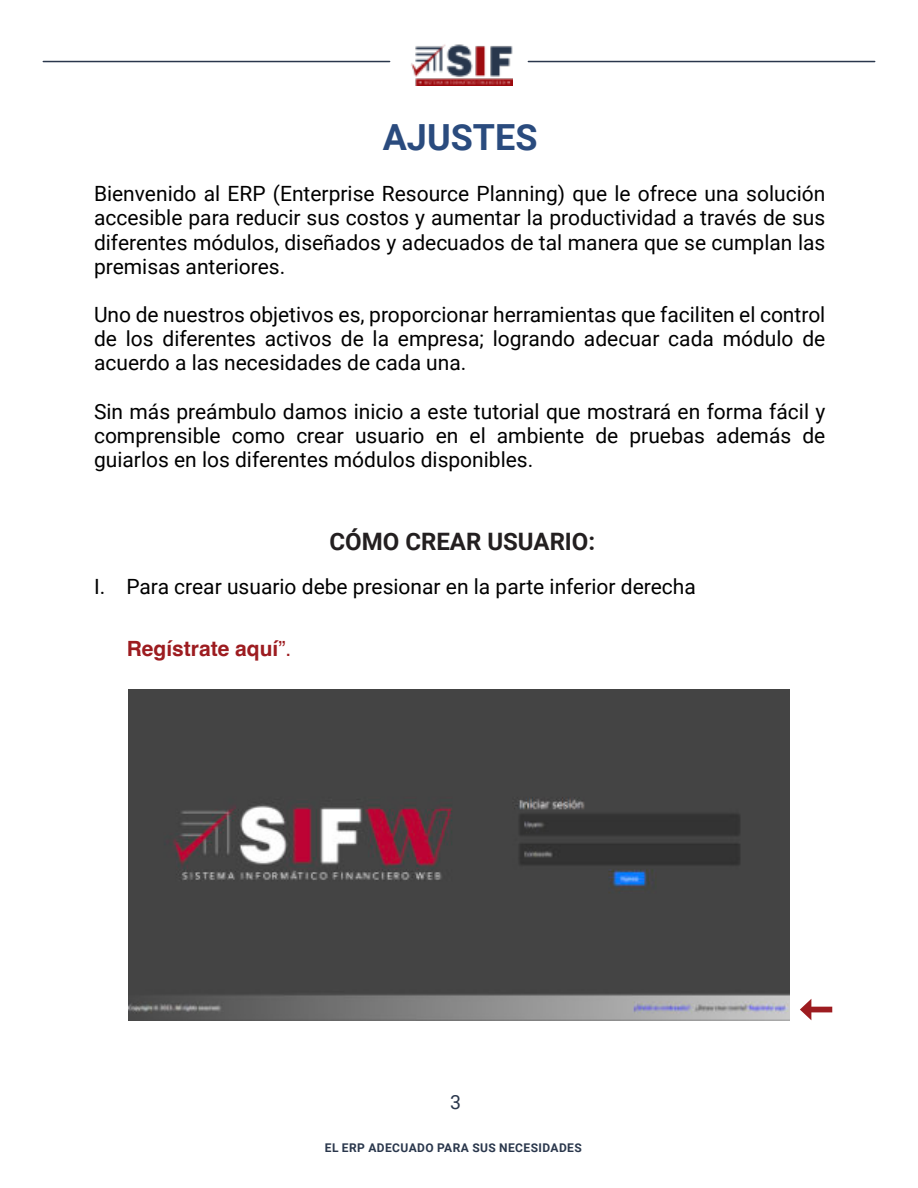
<style>
.page{position:relative;width:918px;height:1188px;background:#fff}
.page>*{position:absolute;margin:0;border:0;box-sizing:border-box;transform-origin:0 0}
.t1{font:700 36px "Roboto";color:#2a4b7e}
.t2{font:700 24px "Roboto";color:#231f20}
.t3{font:21px/24.2px "Roboto";color:#000;text-align:justify}
.t4{font:700 21px "Helvetica";color:#9d1c20}
.t5{font:19.5px "Roboto";color:#2a374c}
.t6{font:700 12px "Roboto";letter-spacing:.035em;color:#2a374c}
.s1{font-weight:400}
</style>
<div class="page">
<img style="left:411px;top:44px;width:102px;height:42px">
<hr style="left:43px;top:61px;width:347px;height:1px;background:#2a374c">
<hr style="left:528px;top:61px;width:347px;height:1px;background:#2a374c">
<img style="left:128px;top:689px;width:662px;height:331px">
<svg style="left:800px;top:999px;width:32px;height:21px"></svg>
<h1 class="t1" style="left:383px;top:123px;width:156px">AJUSTES</h1>
<p class="t3" style="left:94px;top:184px;width:733px">Bienvenido al ERP (Enterprise Resource Planning) que le ofrece una solución accesible para reducir sus costos y aumentar la productividad a través de sus diferentes módulos, diseñados y adecuados de tal manera que se cumplan las premisas anteriores.</p>
<p class="t3" style="left:94px;top:305px;width:733px">Uno de nuestros objetivos es, proporcionar herramientas que faciliten el control de los diferentes activos de la empresa; logrando adecuar cada módulo de acuerdo a las necesidades de cada una.</p>
<p class="t3" style="left:94px;top:401px;width:733px">Sin más preámbulo damos inicio a este tutorial que mostrará en forma fácil y comprensible como crear usuario en el ambiente de pruebas además de guiarlos en los diferentes módulos disponibles.</p>
<p class="t2" style="left:330px;top:532px;width:267px">CÓMO CREAR USUARIO:</p>
<p class="t3" style="left:94px;top:577px;width:603px">I. Para crear usuario debe presionar en la parte inferior derecha</p>
<p class="t4" style="left:127px;top:640px;width:166px">Regístrate aquí<span class="s1">”.</span></p>
<p class="t5" style="left:450px;top:1094px;width:12px">3</p>
<p class="t6" style="left:325px;top:1143px;width:258px">EL ERP ADECUADO PARA SUS NECESIDADES</p>
</div>
